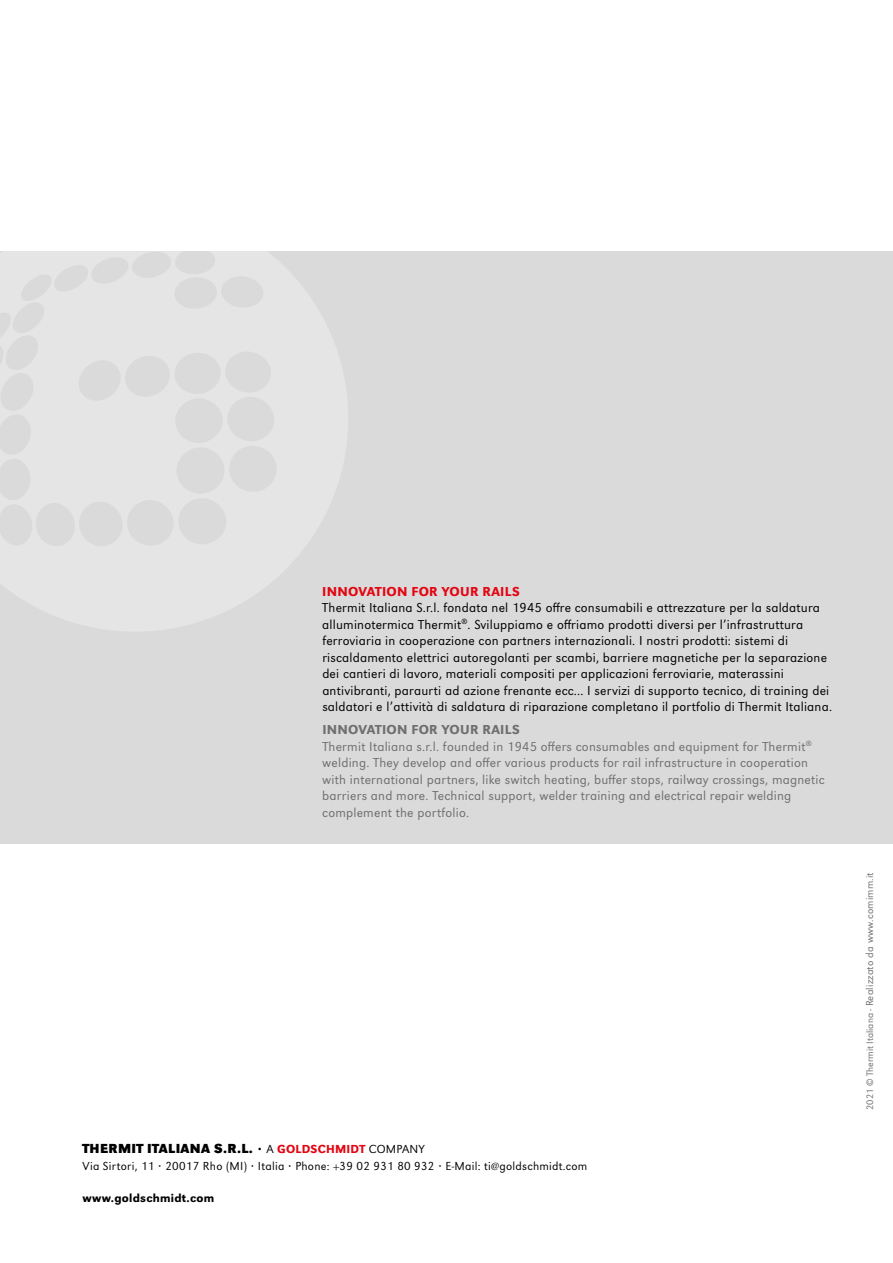
<style>
.page{position:relative;width:893px;height:1263px;background:#fff}
.page>*{position:absolute;margin:0;border:0;box-sizing:border-box;transform-origin:0 0}
.t1{font:700 13.65px "URW Grotesk";letter-spacing:.02em;color:#000}
.t2{font:300 13.5px/16.5px "URW Grotesk";letter-spacing:.015em;color:#000}
.t3{font:300 13.5px/16.5px "URW Grotesk";letter-spacing:.015em;color:#706f6f}
.t4{font:500 13.5px "URW Grotesk";letter-spacing:.02em;color:#e30613}
.t5{font:300 12.15px "URW Grotesk";letter-spacing:.02em;color:#000}
.t6{font:500 12.15px "URW Grotesk";letter-spacing:.02em;color:#000}
.t7{font:300 10.5px "URW Grotesk";letter-spacing:.02em;color:#706f6f}
.s1{font-weight:500}
.s2{font-weight:300;font-size:9px}
.s3{font-weight:300;font-size:12.15px}
.s4{font-weight:500;font-size:12.15px;color:#e30613}
.s5{font-size:6px}
.s6{font-size:9.75px}
</style>
<div class="page">
<div style="left:0;top:252px;width:893px;height:592px;background:#dadada"></div>
<svg style="left:0;top:251px;width:348px;height:380px;fill:#e5e5e5"></svg>
<p class="t4" style="left:322px;top:583px;width:199px">INNOVATION FOR YOUR RAILS</p>
<p class="t2" style="left:322px;top:599px;width:511px">Thermit Italiana S.r.l. fondata nel 1945 offre consumabili e attrezzature per la saldatura alluminotermica Thermit<sup>®</sup>. Sviluppiamo e offriamo prodotti diversi per l’infrastruttura ferroviaria in cooperazione con partners internazionali. I nostri prodotti: sistemi di riscaldamento elettrici autoregolanti per scambi, barriere magnetiche per la separazione dei cantieri di lavoro, materiali compositi per applicazioni ferroviarie, materassini antivibranti, paraurti ad azione frenante ecc... I servizi di supporto tecnico, di training dei saldatori e l’attività di saldatura di riparazione completano il portfolio di Thermit Italiana.</p>
<p class="t3" style="left:322px;top:721px;width:504px"><span class="s1">INNOVATION FOR YOUR RAILS<br></span>Thermit Italiana s.r.l. founded in 1945 offers consumables and equipment for Thermit<sup>® </sup>welding. They develop and offer various products for rail infrastructure in cooperation with international partners, like switch heating, buffer stops, railway crossings, magnetic barriers and more. Technical support, welder training and electrical repair welding complement the portfolio.</p>
<p class="t1" style="left:83px;top:1140px;width:343px">THERMIT ITALIANA S.R.L. <span class="s2">•</span> <span class="s3">A</span> <span class="s4">GOLDSCHMIDT</span> <span class="s3">COMPANY</span></p>
<p class="t5" style="left:83px;top:1159px;width:506px">Via Sirtori, 11 <span class="s5">•</span> 20017 Rho (MI) <span class="s5">•</span> Italia <span class="s5">•</span> Phone: +39 02 931 80 932 <span class="s5">•</span> E-Mail: ti@goldschmidt.com</p>
<p class="t6" style="left:83px;top:1191px;width:133px">www.goldschmidt.com</p>
<p class="t7" style="left:863px;top:1110px;width:239px;rotate:-90deg"><span class="s6">2021 © Thermit Italiana -</span> Realizzato da www.comimm.it</p>
</div>
